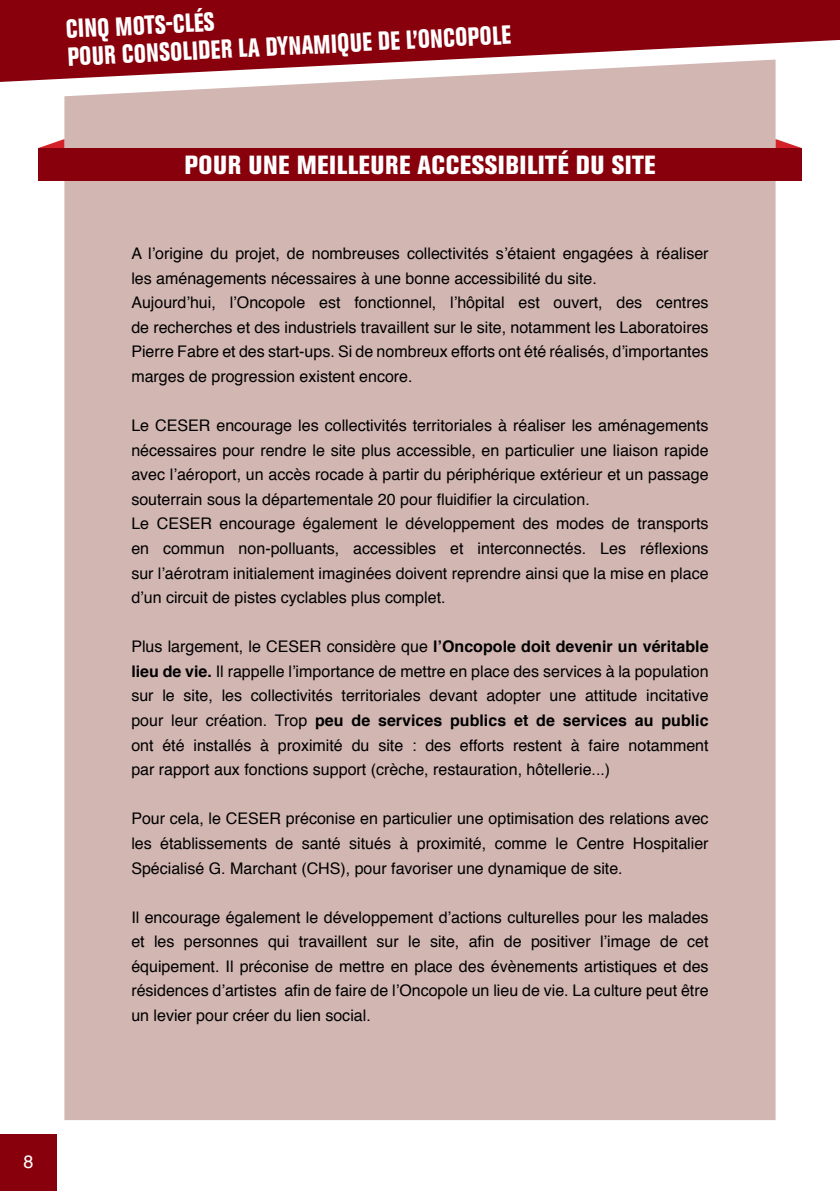
<style>
.page{position:relative;width:840px;height:1191px;background:#fff}
.page>*{position:absolute;margin:0;border:0;box-sizing:border-box;transform-origin:0 0}
.t1{font:800 condensed 26px "Akzidenz Grotesk BE";letter-spacing:.02em;color:#fff;scale:.85 1}
.t2{font:800 condensed 26px "Akzidenz Grotesk BE";letter-spacing:.02em;color:#fff}
.t3{font:18px "Helvetica";color:#fff}
.t4{font:16px/24.6px "Helvetica";color:#000;text-align:justify}
.s1{font-weight:700}
</style>
<div class="page">
<div style="left:0;top:1134px;width:57px;height:57px;background:#87000c"></div>
<svg style="left:0;top:0;width:839px;height:86px;background:#941c27"></svg>
<div style="left:64px;top:60px;width:711px;height:1060px;background:#d1b6b2"></div>
<svg style="left:39px;top:139px;width:25px;height:9px"></svg>
<svg style="left:775px;top:139px;width:26px;height:9px"></svg>
<div style="left:38px;top:148px;width:763px;height:33px;background:#87000c"></div>
<p class="t1" style="left:65px;top:14px;width:176px;rotate:-3deg">CINQ MOTS-CLÉS</p>
<p class="t1" style="left:67px;top:42px;width:523px;rotate:-3deg">POUR CONSOLIDER LA DYNAMIQUE DE L’ONCOPOLE</p>
<p class="t2" style="left:184px;top:150px;width:472px">POUR UNE MEILLEURE ACCESSIBILITÉ DU SITE</p>
<p class="t4" style="left:131px;top:241px;width:578px">A l’origine du projet, de nombreuses collectivités s’étaient engagées à réaliser</p>
<p class="t4" style="left:131px;top:266px;width:467px">les aménagements nécessaires à une bonne accessibilité du site.</p>
<p class="t4" style="left:131px;top:291px;width:578px">Aujourd’hui, l’Oncopole est fonctionnel, l’hôpital est ouvert, des centres</p>
<p class="t4" style="left:131px;top:315px;width:578px">de recherches et des industriels travaillent sur le site, notamment les Laboratoires Pierre Fabre et des start-ups. Si de nombreux efforts ont été réalisés, d’importantes marges de progression existent encore.</p>
<p class="t4" style="left:131px;top:413px;width:578px">Le CESER encourage les collectivités territoriales à réaliser les aménagements nécessaires pour rendre le site plus accessible, en particulier une liaison rapide avec l’aéroport, un accès rocade à partir du périphérique extérieur et un passage souterrain sous la départementale 20 pour fluidifier la circulation.</p>
<p class="t4" style="left:131px;top:512px;width:578px">Le CESER encourage également le développement des modes de transports</p>
<p class="t4" style="left:131px;top:536px;width:578px">en commun non-polluants, accessibles et interconnectés. Les réflexions</p>
<p class="t4" style="left:131px;top:561px;width:578px">sur l’aérotram initialement imaginées doivent reprendre ainsi que la mise en place d’un circuit de pistes cyclables plus complet.</p>
<p class="t4" style="left:131px;top:635px;width:578px">Plus largement, le CESER considère que <span class="s1">l’Oncopole doit devenir un véritable lieu de vie.</span> Il rappelle l’importance de mettre en place des services à la population sur le site, les collectivités territoriales devant adopter une attitude incitative pour leur création. Trop <span class="s1">peu de services publics et de services au public</span></p>
<p class="t4" style="left:131px;top:733px;width:578px">ont été installés à proximité du site : des efforts restent à faire notamment</p>
<p class="t4" style="left:131px;top:757px;width:480px">par rapport aux fonctions support (crèche, restauration, hôtellerie...)</p>
<p class="t4" style="left:131px;top:807px;width:578px">Pour cela, le CESER préconise en particulier une optimisation des relations avec</p>
<p class="t4" style="left:131px;top:831px;width:578px">les établissements de santé situés à proximité, comme le Centre Hospitalier<br>Spécialisé G. Marchant (CHS), pour favoriser une dynamique de site.</p>
<p class="t4" style="left:131px;top:905px;width:578px">Il encourage également le développement d’actions culturelles pour les malades</p>
<p class="t4" style="left:131px;top:929px;width:578px">et les personnes qui travaillent sur le site, afin de positiver l’image de cet équipement. Il préconise de mettre en place des évènements artistiques et des résidences d’artistes afin de faire de l’Oncopole un lieu de vie. La culture peut être un levier pour créer du lien social.</p>
<p class="t3" style="left:23px;top:1147px;width:12px">8</p>
</div>
